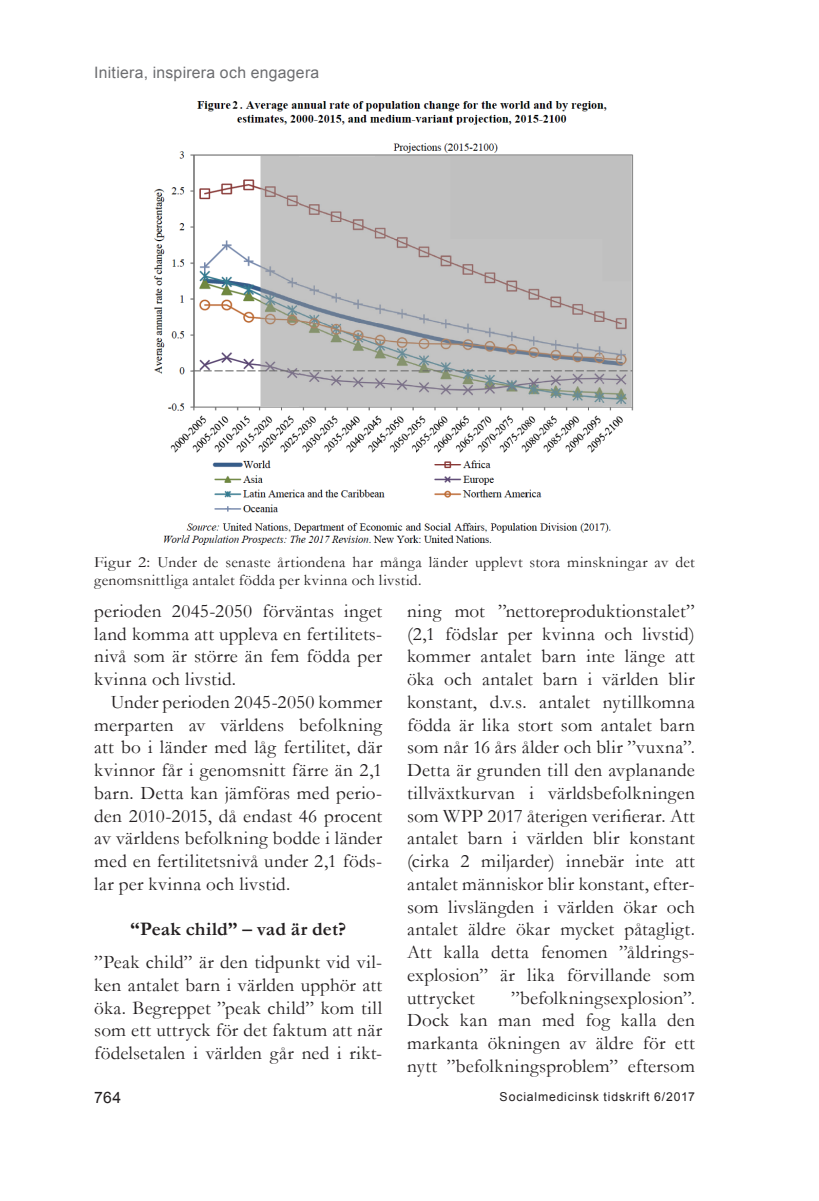
<style>
.page{position:relative;width:819px;height:1201px;background:#fff}
.page>*{position:absolute;margin:0;border:0;box-sizing:border-box;transform-origin:0 0}
.bröd_utan_indrag{font:19.25px/22.8px "Garamond";letter-spacing:.01em;color:#231f20;text-align:justify}
.bröd_med_indrag{font:19.25px/22.8px "Garamond";letter-spacing:.01em;color:#231f20;text-align:justify}
.art_under_2{font:700 19.25px "Garamond";letter-spacing:.005em;color:#231f20}
.figtext{font:15.75px/17.5px "Garamond";letter-spacing:.02em;color:#231f20;scale:1.1 1}
.t1{font:15.75px "Arial";letter-spacing:.015em;color:#6c6d70}
.t2{font:15.75px "Arial";color:#231f20}
.t3{font:12.25px "Arial";letter-spacing:.065em;color:#231f20}
</style>
<div class="page">
<img style="left:153px;top:101px;width:481px;height:444px">
<p class="t1" style="left:94px;top:62px;width:226px">Initiera, inspirera och engagera</p>
<p class="figtext" style="left:94px;top:553px;width:547px">Figur 2: Under de senaste årtiondena har många länder upplevt stora minskningar av det genomsnittliga antalet födda per kvinna och livstid.</p>
<p class="bröd_med_indrag" style="left:94px;top:599px;width:289px">perioden 2045-2050 förväntas inget land komma att uppleva en fertilitets&shy;nivå som är större än fem födda per kvinna och livstid.</p>
<p class="bröd_med_indrag" style="left:94px;top:690px;width:289px;text-indent:17px">Under perioden 2045-2050 kommer merparten av världens befolkning att bo i länder med låg fertilitet, där kvinnor får i genomsnitt färre än 2,1 barn. Detta kan jämföras med perio&shy;den 2010-2015, då endast 46 procent av världens befolkning bodde i länder med en fertilitetsnivå under 2,1 föds&shy;lar per kvinna och livstid.</p>
<p class="art_under_2" style="left:130px;top:916px;width:217px">“Peak child” – vad är det?</p>
<p class="bröd_utan_indrag" style="left:94px;top:950px;width:289px">”Peak child” är den tidpunkt vid vil&shy;ken antalet barn i världen upphör att öka. Begreppet ”peak child” kom till som ett uttryck för det faktum att när födelsetalen i världen går ned i rikt-</p>
<p class="bröd_utan_indrag" style="left:407px;top:599px;width:289px">ning mot ”nettoreproduktionstalet” (2,1 födslar per kvinna och livstid) kommer antalet barn inte länge att öka och antalet barn i världen blir konstant, d.v.s. antalet nytillkomna födda är lika stort som antalet barn som når 16 års ålder och blir ”vuxna”.<br>Detta är grunden till den avplanande tillväxtkurvan i världsbefolkningen som WPP 2017 återigen verifierar. Att antalet barn i världen blir konstant (cirka 2 miljarder) innebär inte att antalet människor blir konstant, efter&shy;som livslängden i världen ökar och antalet äldre ökar mycket påtagligt.<br>Att kalla detta fenomen ”åldrings&shy;explosion” är lika förvillande som uttrycket</p>
<p class="bröd_utan_indrag" style="left:407px;top:985px;width:289px;text-indent:104px">”befolkningsexplosion”.<br>Dock kan man med fog kalla den markanta ökningen av äldre för ett nytt ”befolkningsproblem” eftersom</p>
<p class="t2" style="left:94px;top:1087px;width:28px">764</p>
<p class="t3" style="left:499px;top:1088px;width:197px">Socialmedicinsk tidskrift 6/2017</p>
</div>
